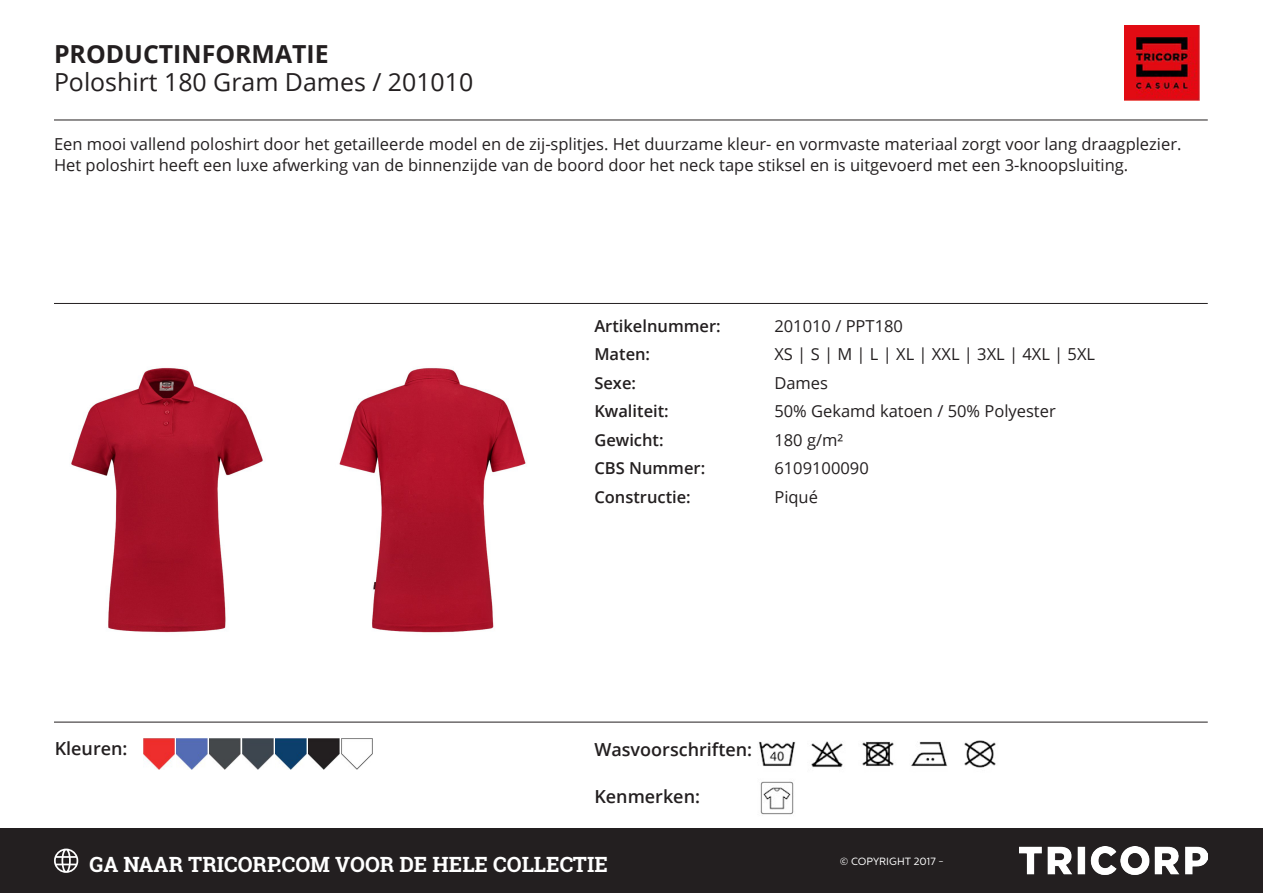
<style>
.page{position:relative;width:1263px;height:893px;background:#fff}
.page>*{position:absolute;margin:0;border:0;box-sizing:border-box;transform-origin:0 0}
.t1{font:24.9px "Open Sans";color:#231f20}
.t2{font:700 24.9px "Open Sans";color:#231f20}
.t3{font:700 21px "Roboto Slab";color:#fff}
.t4{font:600 18px "Open Sans";color:#231f20}
.Kenmerken{font:16.5px/21px "Open Sans";color:#231f20}
.Kenmerk{font:16.5px "Open Sans";color:#231f20}
.Kenmerk-2{font:600 16.5px "Open Sans";color:#231f20}
.t5{font:10.5px "Centrale Sans";color:#fff}
</style>
<div class="page">
<img style="left:1124px;top:26px;width:75px;height:74px">
<img style="left:70px;top:367px;width:193px;height:266px">
<img style="left:339px;top:368px;width:187px;height:265px">
<img style="left:862px;top:741px;width:32px;height:25px">
<img style="left:758px;top:741px;width:38px;height:25px">
<img style="left:811px;top:741px;width:32px;height:27px">
<img style="left:964px;top:740px;width:32px;height:28px">
<img style="left:911px;top:741px;width:37px;height:25px">
<img style="left:760px;top:781px;width:34px;height:34px">
<img style="left:143px;top:738px;width:31px;height:31px">
<img style="left:176px;top:738px;width:31px;height:31px">
<img style="left:209px;top:738px;width:31px;height:31px">
<img style="left:242px;top:738px;width:31px;height:31px">
<img style="left:276px;top:738px;width:31px;height:31px">
<img style="left:309px;top:738px;width:31px;height:31px">
<img style="left:342px;top:738px;width:31px;height:31px">
<hr style="left:54px;top:120px;width:1154px;height:1px;background:#231f20">
<hr style="left:54px;top:303px;width:1154px;height:1px;background:#231f20">
<hr style="left:54px;top:722px;width:1154px;height:1px;background:#231f20">
<div style="left:0;top:828px;width:1263px;height:65px;background:#231f20"></div>
<svg style="left:54px;top:849px;width:24px;height:24px"></svg>
<img style="left:1020px;top:847px;width:188px;height:28px">
<p class="t2" style="left:54px;top:36px;width:276px">PRODUCTINFORMATIE</p>
<p class="t1" style="left:54px;top:65px;width:421px">Poloshirt 180 Gram Dames / 201010</p>
<p class="Kenmerken" style="left:54px;top:133px;width:1129px">Een mooi vallend poloshirt door het getailleerde model en de zij-splitjes. Het duurzame kleur- en vormvaste materiaal zorgt voor lang draagplezier.<br>Het poloshirt heeft een luxe afwerking van de binnenzijde van de boord door het neck tape stiksel en is uitgevoerd met een 3-knoopsluiting.</p>
<p class="t4" style="left:55px;top:736px;width:74px">Kleuren:</p>
<p class="Kenmerk-2" style="left:594px;top:314px;width:128px">Artikelnummer:</p>
<p class="Kenmerk" style="left:774px;top:314px;width:130px">201010 / PPT180</p>
<p class="Kenmerk-2" style="left:594px;top:343px;width:57px">Maten:</p>
<p class="Kenmerk" style="left:774px;top:343px;width:322px">XS | S | M | L | XL | XXL | 3XL | 4XL | 5XL</p>
<p class="Kenmerk-2" style="left:594px;top:371px;width:43px">Sexe:</p>
<p class="Kenmerk" style="left:774px;top:371px;width:55px">Dames</p>
<p class="Kenmerk-2" style="left:594px;top:400px;width:76px">Kwaliteit:</p>
<p class="Kenmerk" style="left:774px;top:400px;width:283px">50% Gekamd katoen / 50% Polyester</p>
<p class="Kenmerk-2" style="left:594px;top:428px;width:71px">Gewicht:</p>
<p class="Kenmerk" style="left:774px;top:428px;width:70px">180 g/m²</p>
<p class="Kenmerk-2" style="left:594px;top:457px;width:112px">CBS Nummer:</p>
<p class="Kenmerk" style="left:774px;top:457px;width:96px">6109100090</p>
<p class="Kenmerk-2" style="left:594px;top:485px;width:98px">Constructie:</p>
<p class="Kenmerk" style="left:774px;top:485px;width:45px">Piqué</p>
<p class="t4" style="left:594px;top:737px;width:159px">Wasvoorschriften:</p>
<p class="t4" style="left:594px;top:784px;width:107px">Kenmerken:</p>
<p class="t3" style="left:90px;top:850px;width:520px">GA NAAR TRICORP.COM VOOR DE HELE COLLECTIE</p>
<p class="t5" style="left:840px;top:855px;width:106px">© COPYRIGHT 2017 -</p>
</div>
